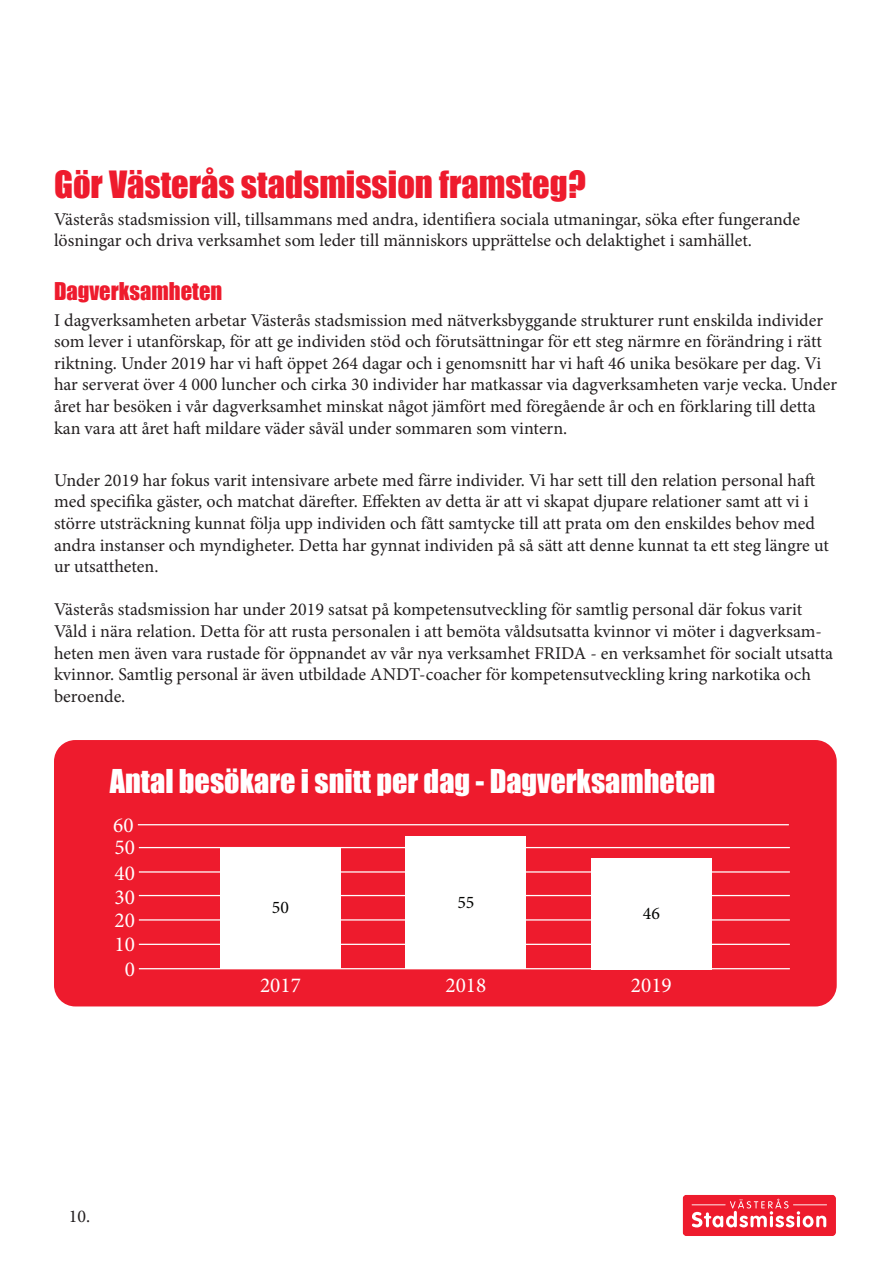
<style>
.page{position:relative;width:893px;height:1263px;background:#fff}
.page>*{position:absolute;margin:0;border:0;box-sizing:border-box;transform-origin:0 0}
.t1{font:34.5px "Impact";color:#ee1b2d}
.t2{font:30.15px "Impact";color:#fff}
.t3{font:22.5px "Impact";color:#ee1b2d}
.t4{font:21.3px "Minion Pro";color:#fff}
.t5{font:18px/21.6px "Minion Pro";color:#231f20}
.t6{font:17.7px "Minion Pro";color:#040503}
</style>
<div class="page">
<svg style="left:682px;top:1195px;width:154px;height:41px;background:#f04351"></svg>
<div style="left:54px;top:740px;width:783px;height:266px;background:#ee1b2d;border-radius:21px"></div>
<hr style="left:139px;top:847px;width:651px;height:1px;background:#fff">
<hr style="left:139px;top:871px;width:651px;height:1px;background:#fff">
<hr style="left:139px;top:895px;width:651px;height:1px;background:#fff">
<hr style="left:139px;top:919px;width:651px;height:1px;background:#fff">
<hr style="left:139px;top:944px;width:651px;height:1px;background:#fff">
<hr style="left:139px;top:968px;width:651px;height:1px;background:#fff">
<div style="left:406px;top:836px;width:120px;height:133px;background:#fff"></div>
<div style="left:220px;top:847px;width:121px;height:122px;background:#fff"></div>
<div style="left:591px;top:858px;width:120px;height:111px;background:#fff"></div>
<hr style="left:138px;top:824px;width:651px;height:1px;background:#fff">
<p class="t1" style="left:54px;top:158px;width:533px">Gör Västerås stadsmission framsteg?</p>
<p class="t5" style="left:54px;top:208px;width:748px">Västerås stadsmission vill, tillsammans med andra, identifiera sociala utmaningar, söka efter fungerande lösningar och driva verksamhet som leder till människors upprättelse och delaktighet i samhället.</p>
<p class="t3" style="left:54px;top:273px;width:170px">Dagverksamheten</p>
<p class="t5" style="left:54px;top:309px;width:785px">I dagverksamheten arbetar Västerås stadsmission med nätverksbyggande strukturer runt enskilda individer som lever i utanförskap, för att ge individen stöd och förutsättningar för ett steg närmre en förändring i rätt riktning. Under 2019 har vi haft öppet 264 dagar och i genomsnitt har vi haft 46 unika besökare per dag. Vi har serverat över 4 000 luncher och cirka 30 individer har matkassar via dagverksamheten varje vecka. Under året har besöken i vår dagverksamhet minskat något jämfört med föregående år och en förklaring till detta kan vara att året haft mildare väder såväl under sommaren som vintern.</p>
<p class="t5" style="left:54px;top:469px;width:776px">Under 2019 har fokus varit intensivare arbete med färre individer. Vi har sett till den relation personal haft med specifika gäster, och matchat därefter. Effekten av detta är att vi skapat djupare relationer samt att vi i större utsträckning kunnat följa upp individen och fått samtycke till att prata om den enskildes behov med andra instanser och myndigheter. Detta har gynnat individen på så sätt att denne kunnat ta ett steg längre ut ur utsattheten.</p>
<p class="t5" style="left:54px;top:599px;width:781px">Västerås stadsmission har under 2019 satsat på kompetensutveckling för samtlig personal där fokus varit Våld i nära relation. Detta för att rusta personalen i att bemöta våldsutsatta kvinnor vi möter i dagverksam&shy;heten men även vara rustade för öppnandet av vår nya verksamhet FRIDA - en verksamhet för socialt utsatta kvinnor. Samtlig personal är även utbildade ANDT-coacher för kompetensutveckling kring narkotika och beroende.</p>
<p class="t2" style="left:110px;top:758px;width:607px">Antal besökare i snitt per dag - Dagverksamheten</p>
<p class="t4" style="left:113px;top:811px;width:22px">60</p>
<p class="t4" style="left:115px;top:833px;width:22px">50</p>
<p class="t4" style="left:115px;top:858px;width:22px">40</p>
<p class="t4" style="left:115px;top:883px;width:22px">30</p>
<p class="t4" style="left:115px;top:906px;width:22px">20</p>
<p class="t4" style="left:115px;top:930px;width:22px">10</p>
<p class="t4" style="left:125px;top:955px;width:12px">0</p>
<p class="t5" style="left:69px;top:1205px;width:23px">10.</p>
<p class="t6" style="left:272px;top:895px;width:19px">50</p>
<p class="t6" style="left:457px;top:890px;width:19px">55</p>
<p class="t6" style="left:643px;top:901px;width:19px">46</p>
<p class="t4" style="left:260px;top:970px;width:42px">2017</p>
<p class="t4" style="left:445px;top:970px;width:42px">2018</p>
<p class="t4" style="left:631px;top:970px;width:42px">2019</p>
</div>
